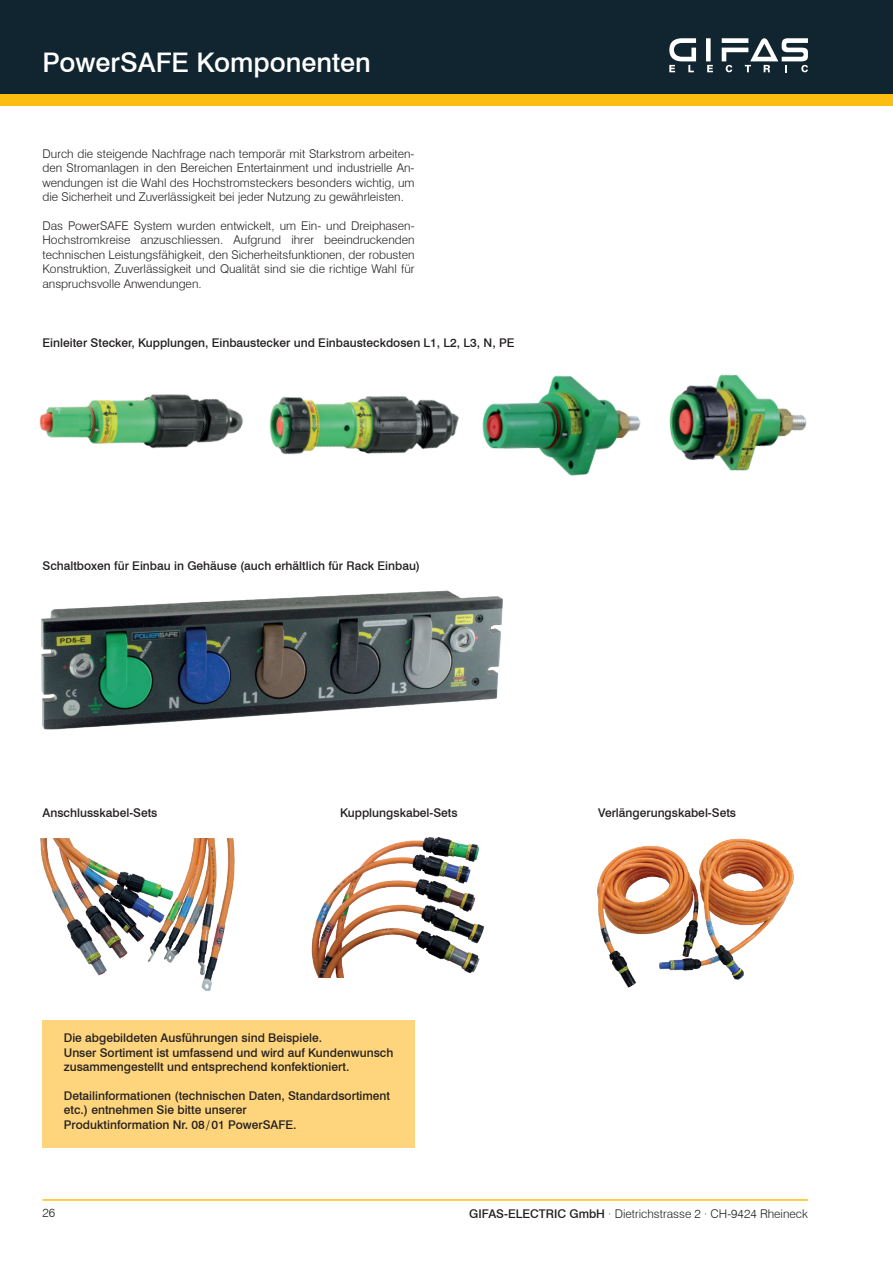
<style>
.page{position:relative;width:893px;height:1263px;background:#fff}
.page>*{position:absolute;margin:0;border:0;box-sizing:border-box;transform-origin:0 0}
.t1{font:500 27px "Swiss 721 BT";color:#fff}
.t2{font:300 12px/14.4px "Swiss 721 BT";color:#231f20;text-align:justify}
.t3{font:500 12px/14.4px "Swiss 721 BT";color:#231f20}
.s1{font-weight:500}
</style>
<div class="page">
<div style="left:0;top:79px;width:893px;height:27px;background:#fdbe12"></div>
<div style="left:0;top:0;width:893px;height:94px;background:#112530"></div>
<div style="left:706px;top:38px;width:5px;height:23px;background:#fff"></div>
<svg style="left:669px;top:38px;width:27px;height:34px"></svg>
<svg style="left:707px;top:65px;width:6px;height:7px"></svg>
<svg style="left:722px;top:38px;width:86px;height:34px"></svg>
<hr style="left:43px;top:1199px;width:765px;height:2px;background:#fdbe12">
<img style="left:40px;top:839px;width:195px;height:152px">
<img style="left:597px;top:838px;width:197px;height:150px">
<img style="left:311px;top:837px;width:173px;height:140px">
<img style="left:269px;top:396px;width:190px;height:59px">
<img style="left:39px;top:394px;width:204px;height:55px">
<img style="left:669px;top:374px;width:138px;height:97px">
<img style="left:482px;top:375px;width:159px;height:101px">
<img style="left:41px;top:590px;width:462px;height:140px">
<div style="left:43px;top:1020px;width:372px;height:128px;background:#fed57c"></div>
<h1 class="t1" style="left:43px;top:46px;width:330px">PowerSAFE Komponenten</h1>
<p class="t2" style="left:43px;top:146px;width:374px">Durch die steigende Nachfrage nach temporär mit Starkstrom arbeiten&shy;den Stromanlagen in den Bereichen Entertainment und industrielle An&shy;wendungen ist die Wahl des Hochstromsteckers besonders wichtig, um die Sicherheit und Zuverlässigkeit bei jeder Nutzung zu gewährleisten.</p>
<p class="t2" style="left:43px;top:218px;width:374px">Das PowerSAFE System wurden entwickelt, um Ein- und Dreiphasen-Hochstromkreise anzuschliessen. Aufgrund ihrer beeindruckenden technischen Leistungsfähigkeit, den Sicherheitsfunktionen, der robusten Konstruktion, Zuverlässigkeit und Qualität sind sie die richtige Wahl für anspruchsvolle Anwendungen.</p>
<p class="t3" style="left:43px;top:335px;width:474px">Einleiter Stecker, Kupplungen, Einbaustecker und Einbausteckdosen L1, L2, L3, N, PE</p>
<p class="t3" style="left:43px;top:559px;width:379px">Schaltboxen für Einbau in Gehäuse (auch erhältlich für Rack Einbau)</p>
<p class="t3" style="left:43px;top:805px;width:116px">Anschlusskabel-Sets</p>
<p class="t3" style="left:340px;top:805px;width:119px">Kupplungskabel-Sets</p>
<p class="t3" style="left:598px;top:805px;width:139px">Verlängerungskabel-Sets</p>
<p class="t3" style="left:64px;top:1031px;width:331px">Die abgebildeten Ausführungen sind Beispiele.<br>Unser Sortiment ist umfassend und wird auf Kundenwunsch zusammengestellt und entsprechend konfektioniert.</p>
<p class="t3" style="left:64px;top:1088px;width:328px">Detailinformationen (technischen Daten, Standardsortiment etc.) entnehmen Sie bitte unserer<br>Produktinformation Nr. 08/01 PowerSAFE.</p>
<p class="t2" style="left:43px;top:1206px;width:14px">26</p>
<p class="t2" style="left:469px;top:1207px;width:340px"><span class="s1">GIFAS-ELECTRIC GmbH</span> · Dietrichstrasse 2 · CH-9424 Rheineck</p>
</div>
